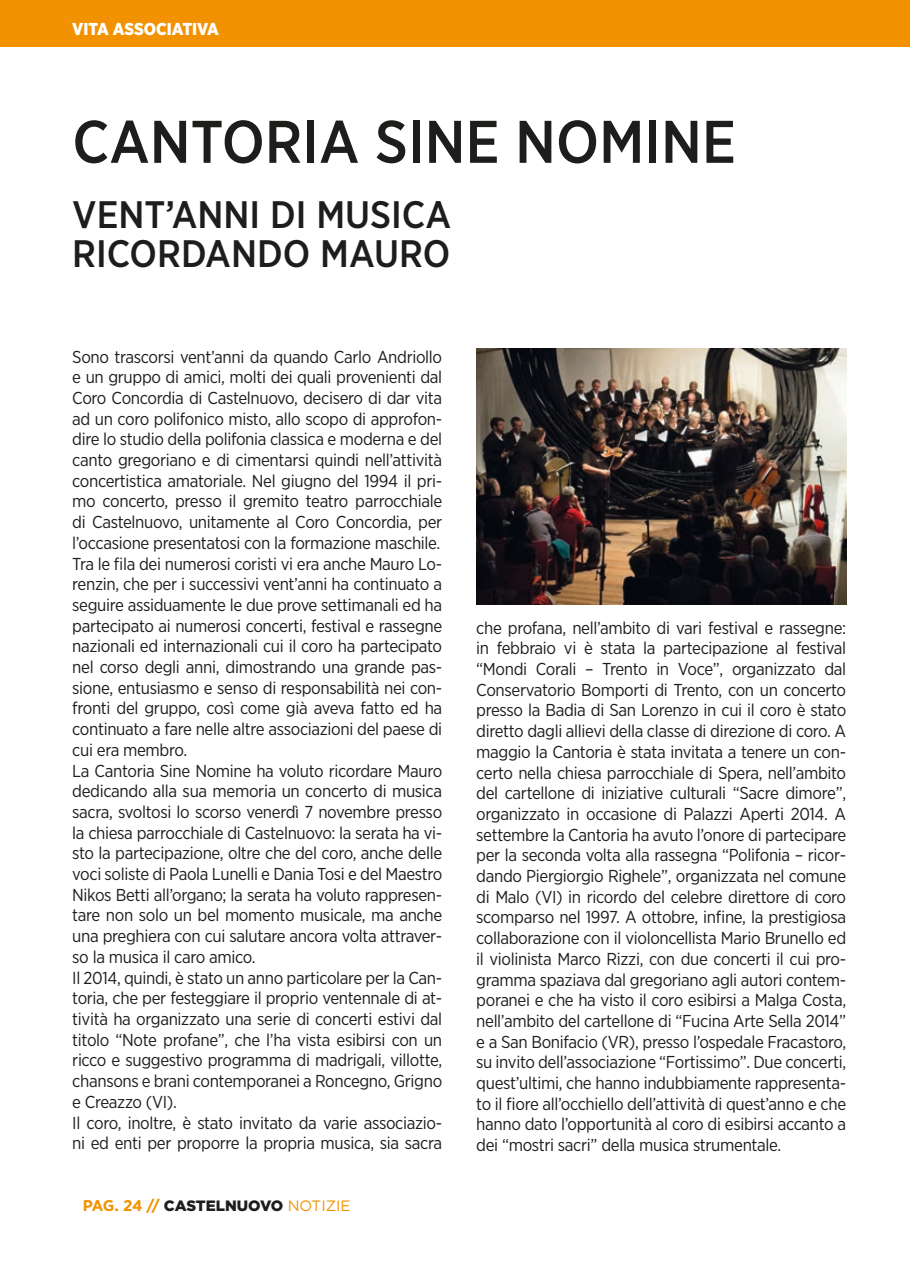
<style>
.page{position:relative;width:910px;height:1280px;background:#fff}
.page>*{position:absolute;margin:0;border:0;box-sizing:border-box;transform-origin:0 0}
.t1{font:500 60px "Gotham Narrow";color:#1d1d1b}
.t2{font:500 38.25px/38.2px "Gotham Narrow";color:#1d1d1b}
.t3{font:17.25px/20.7px "Gotham Narrow";letter-spacing:-.02em;color:#1d1d1b}
.t4{font:900 17.25px "Gotham Narrow";color:#fff}
.t5{font:900 15px "Gotham";letter-spacing:-.005em;color:#1d1d1b}
.s1{font-family:"Gotham Narrow";font-weight:700;font-size:15.6px;color:#f39200}
.s2{font-weight:400;color:#f39200}
</style>
<div class="page">
<div style="left:0;top:0;width:901px;height:47px;background:#f39200"></div>
<div style="left:901px;top:0;width:9px;height:47px;background:#f39200"></div>
<img style="left:476px;top:349px;width:370px;height:256px">
<p class="t4" style="left:72px;top:18px;width:148px">VITA ASSOCIATIVA</p>
<h1 class="t1" style="left:72px;top:104px;width:665px">CANTORIA SINE NOMINE</h1>
<h2 class="t2" style="left:72px;top:195px;width:381px">VENT’ANNI DI MUSICA<br>RICORDANDO MAURO</h2>
<p class="t3" style="left:72px;top:346px;width:371px">Sono trascorsi vent’anni da quando Carlo Andriollo e un gruppo di amici, molti dei quali provenienti dal Coro Concordia di Castelnuovo, decisero di dar vita ad un coro polifonico misto, allo scopo di approfon&shy;dire lo studio della polifonia classica e moderna e del canto gregoriano e di cimentarsi quindi nell’attività concertistica amatoriale. Nel giugno del 1994 il pri&shy;mo concerto, presso il gremito teatro parrocchiale di Castelnuovo, unitamente al Coro Concordia, per l’occasione presentatosi con la formazione maschile.<br>Tra le fila dei numerosi coristi vi era anche Mauro Lo&shy;renzin, che per i successivi vent’anni ha continuato a seguire assiduamente le due prove settimanali ed ha partecipato ai numerosi concerti, festival e rassegne nazionali ed internazionali cui il coro ha partecipato nel corso degli anni, dimostrando una grande pas&shy;sione, entusiasmo e senso di responsabilità nei con&shy;fronti del gruppo, così come già aveva fatto ed ha continuato a fare nelle altre associazioni del paese di cui era membro.<br>La Cantoria Sine Nomine ha voluto ricordare Mauro dedicando alla sua memoria un concerto di musica sacra, svoltosi lo scorso venerdì 7 novembre presso la chiesa parrocchiale di Castelnuovo: la serata ha vi&shy;sto la partecipazione, oltre che del coro, anche delle voci soliste di Paola Lunelli e Dania Tosi e del Maestro Nikos Betti all’organo; la serata ha voluto rappresen&shy;tare non solo un bel momento musicale, ma anche una preghiera con cui salutare ancora volta attraver&shy;so la musica il caro amico.<br>Il 2014, quindi, è stato un anno particolare per la Can&shy;toria, che per festeggiare il proprio ventennale di at&shy;tività ha organizzato una serie di concerti estivi dal titolo “Note profane”, che l’ha vista esibirsi con un ricco e suggestivo programma di madrigali, villotte, chansons e brani contemporanei a Roncegno, Grigno e Creazzo (VI).<br>Il coro, inoltre, è stato invitato da varie associazio&shy;ni ed enti per proporre la propria musica, sia sacra</p>
<p class="t5" style="left:83px;top:1195px;width:269px"><span class="s1">PAG. 24 //</span> CASTELNUOVO <span class="s2">NOTIZIE</span></p>
<p class="t3" style="left:476px;top:617px;width:371px;text-align:justify">che profana, nell’ambito di vari festival e rassegne: in febbraio vi è stata la partecipazione al festival “Mondi Corali – Trento in Voce”, organizzato dal Conservatorio Bomporti di Trento, con un concerto presso la Badia di San Lorenzo in cui il coro è stato diretto dagli allievi della classe di direzione di coro. A maggio la Cantoria è stata invitata a tenere un con&shy;certo nella chiesa parrocchiale di Spera, nell’ambito del cartellone di iniziative culturali “Sacre dimore”, organizzato in occasione di Palazzi Aperti 2014. A settembre la Cantoria ha avuto l’onore di partecipare per la seconda volta alla rassegna “Polifonia – ricor&shy;dando Piergiorgio Righele”, organizzata nel comune di Malo (VI) in ricordo del celebre direttore di coro scomparso nel 1997. A ottobre, infine, la prestigiosa collaborazione con il violoncellista Mario Brunello ed il violinista Marco Rizzi, con due concerti il cui pro&shy;gramma spaziava dal gregoriano agli autori contem&shy;poranei e che ha visto il coro esibirsi a Malga Costa, nell’ambito del cartellone di “Fucina Arte Sella 2014” e a San Bonifacio (VR), presso l’ospedale Fracastoro, su invito dell’associazione “Fortissimo”. Due concerti, quest’ultimi, che hanno indubbiamente rappresenta&shy;to il fiore all’occhiello dell’attività di quest’anno e che hanno dato l’opportunità al coro di esibirsi accanto a dei “mostri sacri” della musica strumentale.</p>
</div>
